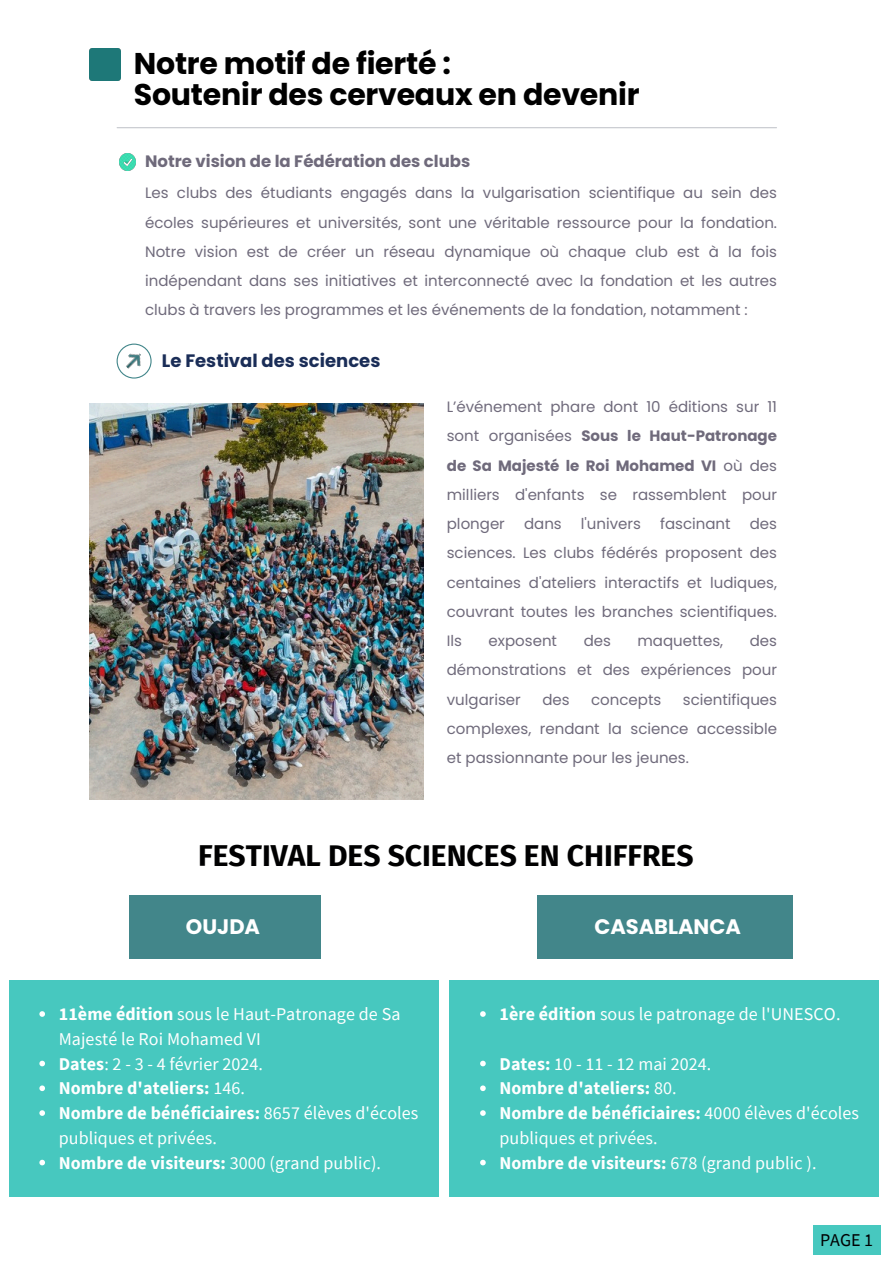
<style>
.page{position:relative;width:894px;height:1264px;background:#fff}
.page>*{position:absolute;margin:0;border:0;box-sizing:border-box;transform-origin:0 0}
.t1{font:700 30px/31.5px "Poppins";letter-spacing:-.01em;color:#000}
.t2{font:700 30px "Fira Sans";color:#000001}
.t3{font:700 21px "Poppins";color:#fff}
.t4{font:18px/24.8px "Source Sans Pro";letter-spacing:.005em;color:#fff}
.t5{font:700 18px "Source Sans Pro";letter-spacing:.005em;color:#fff}
.t6{font:700 18px "Poppins";color:#1a2d57}
.t7{font:18px "Source Sans Pro";color:#000001}
.t8{font:700 16.5px "Poppins";color:#6f6a7b}
.t9{font:15px/29.2px "Poppins";color:#6f6a7b;text-align:justify}
.s1{font-weight:700}
.s2{font-weight:400}
</style>
<div class="page">
<img style="left:89px;top:49px;width:32px;height:31px">
<hr style="left:117px;top:127px;width:659px;height:1px;background:#6c7382">
<img style="left:119px;top:153px;width:17px;height:17px">
<svg style="left:116px;top:343px;width:35px;height:35px"></svg>
<img style="left:122px;top:349px;width:24px;height:24px">
<div style="left:812px;top:1225px;width:68px;height:30px;background:#47c8bf"></div>
<div style="left:9px;top:980px;width:429px;height:216px;background:#47c8bf"></div>
<svg style="left:39px;top:1011px;width:6px;height:5px"></svg>
<svg style="left:39px;top:1060px;width:6px;height:6px"></svg>
<svg style="left:39px;top:1085px;width:6px;height:6px"></svg>
<svg style="left:39px;top:1110px;width:6px;height:5px"></svg>
<svg style="left:39px;top:1159px;width:6px;height:6px"></svg>
<div style="left:449px;top:980px;width:430px;height:216px;background:#47c8bf"></div>
<svg style="left:480px;top:1011px;width:5px;height:5px"></svg>
<svg style="left:480px;top:1060px;width:5px;height:6px"></svg>
<svg style="left:480px;top:1085px;width:5px;height:6px"></svg>
<svg style="left:480px;top:1110px;width:5px;height:5px"></svg>
<svg style="left:480px;top:1159px;width:5px;height:6px"></svg>
<div style="left:129px;top:895px;width:191px;height:63px;background:#42868a"></div>
<div style="left:537px;top:895px;width:256px;height:63px;background:#42868a"></div>
<img style="left:89px;top:403px;width:334px;height:397px">
<p class="t1" style="left:134px;top:47px;width:507px">Notre motif de fierté :<br>Soutenir des cerveaux en devenir</p>
<p class="t8" style="left:145px;top:149px;width:326px">Notre vision de la Fédération des clubs</p>
<p class="t9" style="left:145px;top:178px;width:633px">Les clubs des étudiants engagés dans la vulgarisation scientifique au sein des écoles supérieures et universités, sont une véritable ressource pour la fondation.<br>Notre vision est de créer un réseau dynamique où chaque club est à la fois indépendant dans ses initiatives et interconnecté avec la fondation et les autres clubs à travers les programmes et les événements de la fondation, notamment :</p>
<p class="t6" style="left:162px;top:348px;width:220px">Le Festival des sciences</p>
<h1 class="t9" style="left:446px;top:392px;width:331px">L’événement phare dont 10 éditions sur 11 sont organisées <span class="s1">Sous le Haut-Patronage de Sa Majesté le Roi Mohamed VI</span> où des milliers d'enfants se rassemblent pour plonger</h1>
<h1 class="t9" style="left:524px;top:509px;width:39px">dans</h1>
<h1 class="t9" style="left:580px;top:509px;width:62px">l'univers</h1>
<h1 class="t9" style="left:660px;top:509px;width:72px">fascinant</h1>
<h1 class="t9" style="left:446px;top:509px;width:331px;text-indent:303px">des sciences. Les clubs fédérés proposent des centaines d'ateliers interactifs et ludiques, couvrant toutes les branches scientifiques.<br>Ils</h1>
<h1 class="t9" style="left:446px;top:626px;width:331px;text-indent:303px">des démonstrations et des expériences pour vulgariser</h1>
<h1 class="t9" style="left:488px;top:626px;width:70px">exposent</h1>
<h1 class="t9" style="left:583px;top:626px;width:29px">des</h1>
<h1 class="t9" style="left:637px;top:626px;width:87px">maquettes,</h1>
<h1 class="t9" style="left:446px;top:684px;width:331px;text-indent:236px">scientifiques complexes, rendant la science accessible et passionnante pour les jeunes.</h1>
<h1 class="t9" style="left:542px;top:684px;width:29px">des</h1>
<h1 class="t9" style="left:591px;top:684px;width:72px">concepts</h1>
<p class="t2" style="left:198px;top:837px;width:496px">FESTIVAL DES SCIENCES EN CHIFFRES</p>
<p class="t3" style="left:186px;top:912px;width:76px">OUJDA</p>
<h4 class="t3" style="left:594px;top:912px;width:148px">CASABLANCA</h4>
<h3 class="t4" style="left:59px;top:1001px;width:343px"><span class="s1">11ème édition</span> sous le Haut-Patronage de Sa<br>Majesté le Roi Mohamed VI</h3>
<h3 class="t4" style="left:59px;top:1050px;width:206px"><span class="s1">Dates</span>: 2 - 3 - 4 février 2024.</h3>
<p class="t5" style="left:59px;top:1076px;width:188px">Nombre d'ateliers: <span class="s2">146.</span></p>
<p class="t4" style="left:59px;top:1100px;width:361px"><span class="s1">Nombre de bénéficiaires:</span> 8657 élèves d'écoles publiques et privées.</p>
<p class="t5" style="left:59px;top:1150px;width:324px">Nombre de visiteurs: <span class="s2">3000 (grand public).</span></p>
<p class="t4" style="left:499px;top:1001px;width:342px"><span class="s1">1ère édition</span> sous le patronage de l'UNESCO.</p>
<p class="t4" style="left:499px;top:1050px;width:213px"><span class="s1">Dates:</span> 10 - 11 - 12 mai 2024.</p>
<p class="t5" style="left:499px;top:1076px;width:179px">Nombre d'ateliers: <span class="s2">80.</span></p>
<p class="t4" style="left:499px;top:1100px;width:361px"><span class="s1">Nombre de bénéficiaires:</span> 4000 élèves d'écoles publiques et privées.</p>
<p class="t5" style="left:499px;top:1150px;width:318px">Nombre de visiteurs: <span class="s2">678 (grand public ).</span></p>
<h5 class="t7" style="left:819px;top:1228px;width:55px">PAGE 1</h5>
<p class="t7" style="left:864px;top:1228px;width:10px">2</p>
</div>
